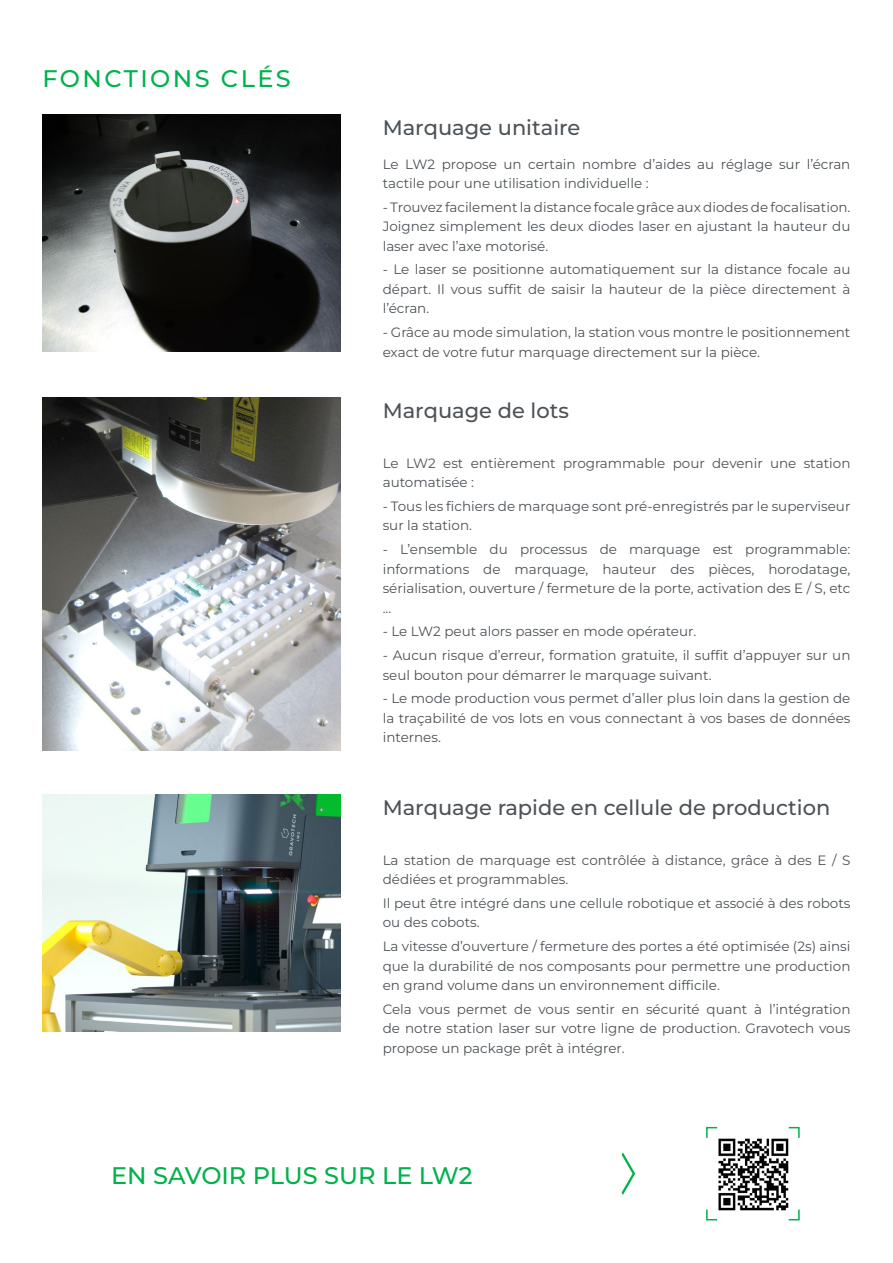
<style>
.page{position:relative;width:893px;height:1263px;background:#fff}
.page>*{position:absolute;margin:0;border:0;box-sizing:border-box;transform-origin:0 0}
.t1{font:100 24px "Montserrat";color:#00b14c}
.t2{font:100 24px "Montserrat";letter-spacing:.1em;color:#00b14c}
.t3{font:100 21px "Montserrat";color:#4d5257}
.t4{font:100 13.5px/19.5px "Montserrat";color:#4d5257}
</style>
<div class="page">
<img style="left:43px;top:397px;width:297px;height:354px">
<img style="left:43px;top:115px;width:297px;height:236px">
<img style="left:43px;top:795px;width:297px;height:236px">
<svg style="left:622px;top:1152px;width:13px;height:43px"></svg>
<svg style="left:706px;top:1126px;width:12px;height:12px"></svg>
<svg style="left:706px;top:1209px;width:12px;height:12px"></svg>
<svg style="left:788px;top:1126px;width:12px;height:12px"></svg>
<svg style="left:788px;top:1209px;width:12px;height:12px"></svg>
<img style="left:716px;top:1135px;width:74px;height:77px">
<h1 class="t2" style="left:43px;top:63px;width:250px">FONCTIONS CLÉS</h1>
<h2 class="t3" style="left:383px;top:114px;width:199px">Marquage unitaire</h2>
<p class="t4" style="left:383px;top:154px;width:469px">Le LW2 propose un certain nombre d’aides au réglage sur l’écran tactile pour une utilisation individuelle :</p>
<p class="t4" style="left:383px;top:197px;width:469px;text-align:justify">- Trouvez facilement la distance focale grâce aux diodes de focalisation.<br>Joignez simplement les deux diodes laser en ajustant la hauteur du laser avec l’axe motorisé.</p>
<p class="t4" style="left:383px;top:260px;width:469px;text-align:justify">- Le laser se positionne automatiquement sur la distance focale au départ. Il vous suffit de saisir la hauteur de la pièce directement à l’écran.</p>
<p class="t4" style="left:383px;top:322px;width:469px">- Grâce au mode simulation, la station vous montre le positionnement exact de votre futur marquage directement sur la pièce.</p>
<h2 class="t3" style="left:383px;top:396px;width:188px">Marquage de lots</h2>
<p class="t4" style="left:383px;top:453px;width:469px">Le LW2 est entièrement programmable pour devenir une station automatisée :</p>
<p class="t4" style="left:383px;top:496px;width:469px">- Tous les fichiers de marquage sont pré-enregistrés par le superviseur sur la station.</p>
<p class="t4" style="left:383px;top:539px;width:469px;text-align:justify">- L’ensemble du processus de marquage est programmable: informations de marquage, hauteur des pièces, horodatage, sérialisation, ouverture / fermeture de la porte, activation des E / S, etc ...</p>
<p class="t4" style="left:383px;top:621px;width:315px">- Le LW2 peut alors passer en mode opérateur.</p>
<p class="t4" style="left:383px;top:645px;width:469px">- Aucun risque d’erreur, formation gratuite, il suffit d’appuyer sur un seul bouton pour démarrer le marquage suivant.</p>
<p class="t4" style="left:383px;top:688px;width:469px;text-align:justify">- Le mode production vous permet d’aller plus loin dans la gestion de la traçabilité de vos lots en vous connectant à vos bases de données internes.</p>
<h2 class="t3" style="left:383px;top:794px;width:449px">Marquage rapide en cellule de production</h2>
<p class="t4" style="left:383px;top:850px;width:469px">La station de marquage est contrôlée à distance, grâce à des E / S dédiées et programmables.</p>
<p class="t4" style="left:383px;top:893px;width:469px">Il peut être intégré dans une cellule robotique et associé à des robots ou des cobots.</p>
<p class="t4" style="left:383px;top:936px;width:469px;text-align:justify">La vitesse d’ouverture / fermeture des portes a été optimisée (2s) ainsi que la durabilité de nos composants pour permettre une production en grand volume dans un environnement difficile.</p>
<p class="t4" style="left:383px;top:999px;width:469px;text-align:justify">Cela vous permet de vous sentir en sécurité quant à l’intégration de notre station laser sur votre ligne de production. Gravotech vous propose un package prêt à intégrer.</p>
<h1 class="t1" style="left:111px;top:1160px;width:363px">EN SAVOIR PLUS SUR LE LW2</h1>
</div>
